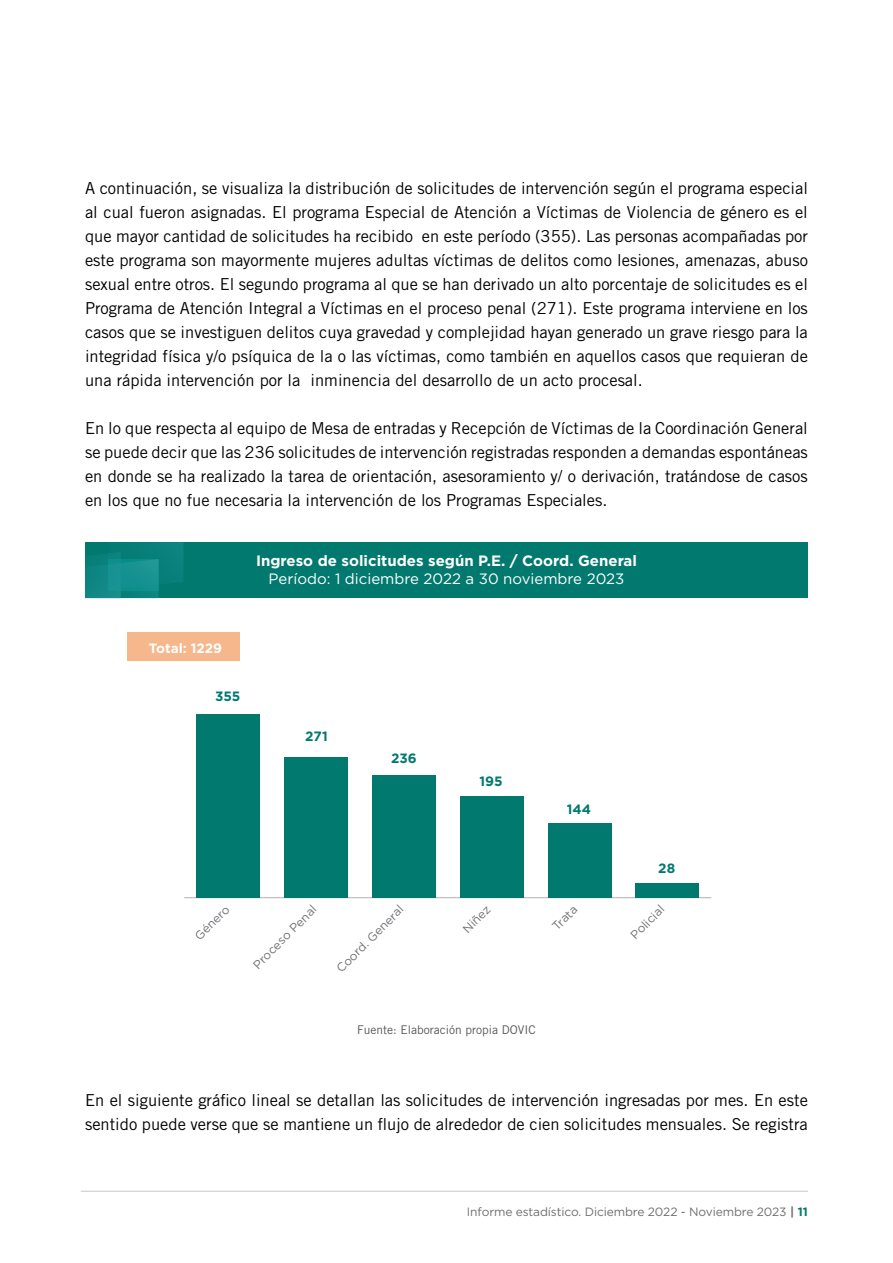
<style>
.page{position:relative;width:893px;height:1263px;background:#fff}
.page>*{position:absolute;margin:0;border:0;box-sizing:border-box;transform-origin:0 0}
.t1{font:16.5px/24px "Trade Gothic LT Std";color:#000;text-align:justify}
.t2{font:700 15px "Gotham";color:#fff}
.t3{font:15px "Gotham";color:#fff}
.t4{font:700 13.5px "Gotham";color:#02796f}
.t5{font:700 13.5px "Gotham";color:#fff}
.t6{font:12px "Gotham";letter-spacing:-.01em;color:#706f6f}
.t7{font:12px "Gotham";color:#717176}
.t8{font:12px "Trade Gothic LT Std";color:#575756}
.s1{font-weight:700}
.s2{font-weight:700;color:#03796f}
</style>
<div class="page">
<hr style="left:81px;top:1191px;width:727px;height:1px;background:#c8c8c8">
<hr style="left:184px;top:897px;width:527px;height:1px;background:#b3b2b2">
<div style="left:197px;top:714px;width:63px;height:184px;background:#02796f"></div>
<div style="left:284px;top:757px;width:64px;height:141px;background:#02796f"></div>
<div style="left:372px;top:775px;width:63px;height:123px;background:#02796f"></div>
<div style="left:460px;top:797px;width:63px;height:101px;background:#02796f"></div>
<div style="left:548px;top:823px;width:63px;height:75px;background:#02796f"></div>
<div style="left:636px;top:883px;width:63px;height:15px;background:#02796f"></div>
<div style="left:85px;top:543px;width:723px;height:55px;background:#02796f"></div>
<div style="left:128px;top:633px;width:112px;height:28px;background:#f7b78c"></div>
<svg style="left:85px;top:543px;width:98px;height:55px"></svg>
<p class="t1" style="left:85px;top:176px;width:724px">A continuación, se visualiza la distribución de solicitudes de intervención según el programa especial al cual fueron asignadas. El programa Especial de Atención a Víctimas de Violencia de género es el que mayor cantidad de solicitudes ha recibido en este período (355). Las personas acompañadas por este programa son mayormente mujeres adultas víctimas de delitos como lesiones, amenazas, abuso sexual entre otros. El segundo programa al que se han derivado un alto porcentaje de solicitudes es el Programa de Atención Integral a Víctimas en el proceso penal (271). Este programa interviene en los casos que se investiguen delitos cuya gravedad y complejidad hayan generado un grave riesgo para la integridad física y/o psíquica de la o las víctimas, como también en aquellos casos que requieran de una rápida intervención por la inminencia del desarrollo de un acto procesal.</p>
<p class="t1" style="left:85px;top:416px;width:724px">En lo que respecta al equipo de Mesa de entradas y Recepción de Víctimas de la Coordinación General se puede decir que las 236 solicitudes de intervención registradas responden a demandas espontáneas en donde se ha realizado la tarea de orientación, asesoramiento y/ o derivación, tratándose de casos en los que no fue necesaria la intervención de los Programas Especiales.</p>
<p class="t2" style="left:256px;top:551px;width:382px">Ingreso de solicitudes según P.E. / Coord. General</p>
<p class="t3" style="left:269px;top:569px;width:357px">Período: 1 diciembre 2022 a 30 noviembre 2023</p>
<p class="t5" style="left:149px;top:639px;width:75px">Total: 1229</p>
<p class="t4" style="left:215px;top:687px;width:27px">355</p>
<p class="t4" style="left:305px;top:728px;width:24px">271</p>
<p class="t4" style="left:391px;top:750px;width:27px">236</p>
<p class="t4" style="left:479px;top:772px;width:25px">195</p>
<p class="t4" style="left:567px;top:801px;width:26px">144</p>
<p class="t4" style="left:658px;top:859px;width:18px">28</p>
<p class="t7" style="left:191px;top:932px;width:45px;rotate:-45deg">Género</p>
<p class="t7" style="left:250px;top:961px;width:86px;rotate:-45deg">Proceso Penal</p>
<p class="t7" style="left:333px;top:965px;width:91px;rotate:-45deg">Coord. General</p>
<p class="t7" style="left:459px;top:925px;width:35px;rotate:-45deg">Niñez</p>
<p class="t7" style="left:549px;top:923px;width:31px;rotate:-45deg">Trata</p>
<p class="t7" style="left:627px;top:931px;width:44px;rotate:-45deg">Policial</p>
<p class="t8" style="left:357px;top:1023px;width:180px">Fuente: Elaboración propia DOVIC</p>
<p class="t1" style="left:85px;top:1088px;width:724px">En el siguiente gráfico lineal se detallan las solicitudes de intervención ingresadas por mes. En este sentido puede verse que se mantiene un flujo de alrededor de cien solicitudes mensuales. Se registra</p>
<p class="t6" style="left:467px;top:1204px;width:343px">Informe estadístico. Diciembre 2022 - Noviembre 2023 <span class="s1">|</span> <span class="s2">11</span></p>
</div>
